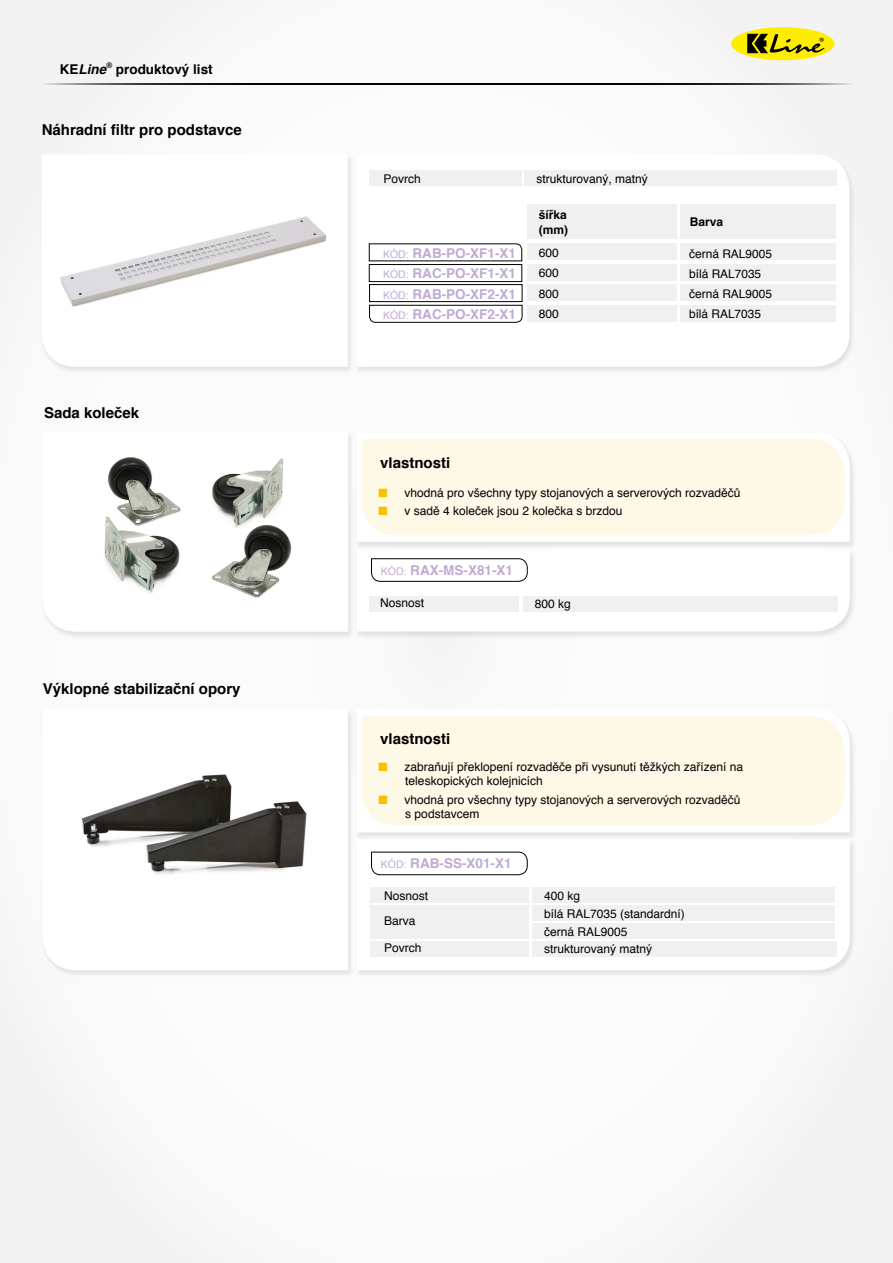
<style>
.page{position:relative;width:893px;height:1263px;background:#fafafa}
.page>*{position:absolute;margin:0;border:0;box-sizing:border-box;transform-origin:0 0}
.t1{font:700 15px "Helvetica";color:#000}
.t2{font:700 13.5px/20.4px "Helvetica";color:#bfabd3;text-align:justify}
.t3{font:700 13.5px "Helvetica";color:#000}
.t4{font:12.15px "Avant Garde IT Cby BT";color:#000;scale:1.04 1}
.t5{font:12px/20.4px "Helvetica";color:#000}
.t6{font:700 12px/14.4px "Helvetica";color:#000}
.t7{font:11.85px/20.2px "Helvetica";color:#000}
.s1{font-style:italic}
.s2{font-weight:400;font-size:10.5px}
.s3{font-size:12px}
.s4{color:#f8c100}
</style>
<div class="page">
<div style="left:731px;top:27px;width:103px;height:33px;background:#ffed00;border-radius:50%"></div>
<svg style="left:748px;top:34px;width:76px;height:19px"></svg>
<hr style="left:42px;top:83px;width:809px;height:2px;background:#000">
<div style="left:40px;top:708px;width:315px;height:271px;background:#000;opacity:.1"></div>
<svg style="left:43px;top:709px;width:305px;height:261px"></svg>
<img style="left:43px;top:734px;width:299px;height:207px">
<div style="left:354px;top:708px;width:503px;height:132px;background:#ededed"></div>
<div style="left:357px;top:709px;width:493px;height:123px;background:#fff"></div>
<div style="left:354px;top:839px;width:503px;height:139px;background:#f0f0f0"></div>
<div style="left:357px;top:839px;width:493px;height:131px;background:#fff"></div>
<div style="left:362px;top:716px;width:482px;height:109px;background:#fef8e7"></div>
<svg style="left:371px;top:852px;width:157px;height:23px"></svg>
<div style="left:370px;top:888px;width:159px;height:15px;background:#f0f0f0"></div>
<div style="left:532px;top:941px;width:304px;height:15px;background:#f0f0f0"></div>
<div style="left:370px;top:941px;width:159px;height:15px;background:#f0f0f0"></div>
<div style="left:370px;top:905px;width:159px;height:34px;background:#f0f0f0"></div>
<div style="left:532px;top:905px;width:303px;height:15px;background:#f0f0f0"></div>
<div style="left:532px;top:923px;width:303px;height:16px;background:#f0f0f0"></div>
<div style="left:532px;top:888px;width:303px;height:15px;background:#f0f0f0"></div>
<div style="left:354px;top:154px;width:502px;height:221px;background:#efefef"></div>
<div style="left:356px;top:155px;width:494px;height:212px;background:#fff"></div>
<div style="left:39px;top:154px;width:315px;height:221px;background:#000;opacity:.1"></div>
<svg style="left:42px;top:155px;width:306px;height:212px"></svg>
<img style="left:42px;top:155px;width:296px;height:199px">
<div style="left:527px;top:244px;width:150px;height:16px;background:#f0f0f0"></div>
<div style="left:527px;top:264px;width:150px;height:16px;background:#f0f0f0"></div>
<div style="left:527px;top:285px;width:150px;height:16px;background:#f0f0f0"></div>
<div style="left:527px;top:305px;width:150px;height:17px;background:#f0f0f0"></div>
<div style="left:680px;top:244px;width:156px;height:16px;background:#f0f0f0"></div>
<div style="left:680px;top:264px;width:156px;height:16px;background:#f0f0f0"></div>
<div style="left:680px;top:285px;width:156px;height:16px;background:#f0f0f0"></div>
<div style="left:680px;top:305px;width:156px;height:17px;background:#f0f0f0"></div>
<div style="left:527px;top:204px;width:150px;height:35px;background:#f0f0f0"></div>
<div style="left:680px;top:204px;width:156px;height:35px;background:#f0f0f0"></div>
<div style="left:370px;top:285px;width:152px;height:17px;background:#fff"></div>
<div style="left:369px;top:284px;width:153px;height:18px;border:1px solid #000"></div>
<svg style="left:369px;top:305px;width:154px;height:18px"></svg>
<svg style="left:369px;top:243px;width:153px;height:18px"></svg>
<div style="left:369px;top:265px;width:153px;height:17px;background:#fff"></div>
<div style="left:369px;top:264px;width:153px;height:18px;border:1px solid #000"></div>
<div style="left:369px;top:171px;width:152px;height:15px;background:#f0f0f0"></div>
<div style="left:524px;top:171px;width:313px;height:15px;background:#f0f0f0"></div>
<div style="left:354px;top:432px;width:503px;height:118px;background:#ececec"></div>
<div style="left:357px;top:432px;width:493px;height:110px;background:#fff"></div>
<div style="left:354px;top:548px;width:503px;height:92px;background:#000;opacity:.1"></div>
<div style="left:40px;top:431px;width:315px;height:209px;background:#000;opacity:.1"></div>
<img style="left:43px;top:432px;width:305px;height:199px">
<div style="left:362px;top:439px;width:482px;height:96px;background:#fef8e7"></div>
<svg style="left:357px;top:549px;width:493px;height:82px"></svg>
<p class="t3" style="left:60px;top:59px;width:154px">KE<span class="s1">Line</span><sup>®</sup> produktový list</p>
<p class="t1" style="left:42px;top:118px;width:202px">Náhradní filtr pro podstavce</p>
<p class="t1" style="left:44px;top:401px;width:97px">Sada koleček</p>
<p class="t1" style="left:43px;top:676px;width:199px">Výklopné stabilizační opory</p>
<p class="t4" style="left:819px;top:34px;width:7px">®</p>
<p class="t5" style="left:383px;top:169px;width:39px">Povrch</p>
<p class="t5" style="left:537px;top:169px;width:113px">strukturovaný, matný</p>
<p class="t2" style="left:383px;top:243px;width:134px"><span class="s2">KÓD:</span> RAB-PO-XF1-X1<br><span class="s2">KÓD:</span> RAC-PO-XF1-X1<br><span class="s2">KÓD:</span> RAB-PO-XF2-X1<br><span class="s2">KÓD:</span> RAC-PO-XF2-X1</p>
<p class="t6" style="left:539px;top:208px;width:31px">šířka (mm)</p>
<p class="t6" style="left:690px;top:215px;width:35px">Barva</p>
<p class="t5" style="left:539px;top:243px;width:22px;text-align:justify">600<br>600<br>800<br>800</p>
<p class="t7" style="left:689px;top:244px;width:84px"><span class="s3">černá</span> RAL9005 <span class="s3">bílá</span> RAL7035 <span class="s3">černá</span> RAL9005 bílá RAL7035</p>
<p class="t1" style="left:380px;top:450px;width:72px">vlastnosti</p>
<p class="t5" style="left:379px;top:483px;width:363px"><span class="s4">■</span> vhodná pro všechny typy stojanových a serverových rozvaděčů</p>
<p class="t5" style="left:379px;top:501px;width:245px"><span class="s4">■</span> v sadě 4 koleček jsou 2 kolečka s brzdou</p>
<p class="t2" style="left:381px;top:560px;width:134px"><span class="s2">KÓD:</span> RAX-MS-X81-X1</p>
<p class="t5" style="left:380px;top:593px;width:46px">Nosnost</p>
<p class="t5" style="left:535px;top:594px;width:38px">800 kg</p>
<p class="t1" style="left:380px;top:727px;width:72px">vlastnosti</p>
<p class="t5" style="left:405px;top:760px;width:339px;line-height:14.4px;text-indent:-27px"><span class="s4">■</span> zabraňují překlopení rozvaděče při vysunutí těžkých zařízení na teleskopických kolejnicích</p>
<p class="t5" style="left:405px;top:793px;width:337px;line-height:14.4px;text-indent:-27px"><span class="s4">■</span> vhodná pro všechny typy stojanových a serverových rozvaděčů s podstavcem</p>
<p class="t2" style="left:381px;top:854px;width:132px"><span class="s2">KÓD:</span> RAB-SS-X01-X1</p>
<p class="t5" style="left:384px;top:886px;width:46px">Nosnost</p>
<p class="t5" style="left:544px;top:886px;width:38px">400 kg</p>
<p class="t5" style="left:384px;top:911px;width:33px">Barva</p>
<p class="t5" style="left:544px;top:905px;width:142px;line-height:18px">bílá RAL7035 (standardní) černá RAL9005</p>
<p class="t5" style="left:384px;top:938px;width:39px">Povrch</p>
<p class="t5" style="left:544px;top:939px;width:110px">strukturovaný matný</p>
</div>
